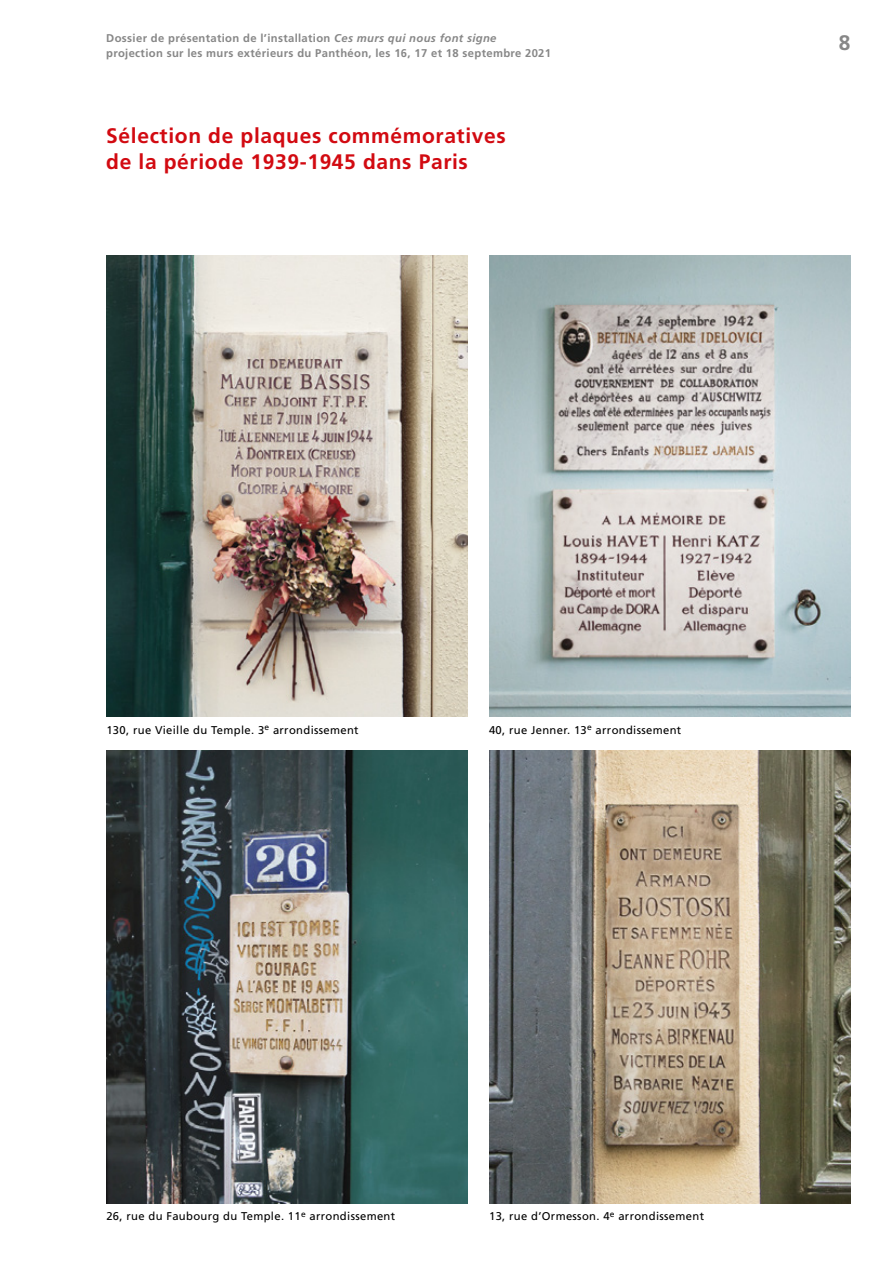
<style>
.page{position:relative;width:893px;height:1263px;background:#fff}
.page>*{position:absolute;margin:0;border:0;box-sizing:border-box;transform-origin:0 0}
.t1{font:700 21px/25.5px "Frutiger LT";letter-spacing:.03em;color:#d20a11}
.t2{font:700 21px "Frutiger LT";color:#878787}
.t3{font:11.25px "Frutiger LT";letter-spacing:.03em;color:#000}
.t4{font:700 11.25px/15px "Frutiger LT";letter-spacing:.03em;color:#878787}
.s1{font-style:italic}
</style>
<div class="page">
<img style="left:106px;top:255px;width:362px;height:461px">
<img style="left:106px;top:750px;width:362px;height:453px">
<img style="left:489px;top:255px;width:361px;height:461px">
<img style="left:489px;top:750px;width:361px;height:453px">
<p class="t4" style="left:106px;top:31px;width:446px">Dossier de présentation de l’installation <span class="s1">Ces murs qui nous font signe </span>projection sur les murs extérieurs du Panthéon, les 16, 17 et 18 septembre 2021</p>
<h1 class="t2" style="left:839px;top:30px;width:13px">8</h1>
<h1 class="t1" style="left:106px;top:123px;width:401px">Sélection de plaques commémoratives de la période 1939-1945 dans Paris</h1>
<p class="t3" style="left:106px;top:723px;width:254px">130, rue Vieille du Temple. 3<sup>e</sup> arrondissement</p>
<p class="t3" style="left:489px;top:723px;width:194px">40, rue Jenner. 13<sup>e</sup> arrondissement</p>
<p class="t3" style="left:106px;top:1210px;width:290px">26, rue du Faubourg du Temple. 11<sup>e</sup> arrondissement</p>
<p class="t3" style="left:489px;top:1210px;width:216px">13, rue d’Ormesson. 4<sup>e</sup> arrondissement</p>
</div>
